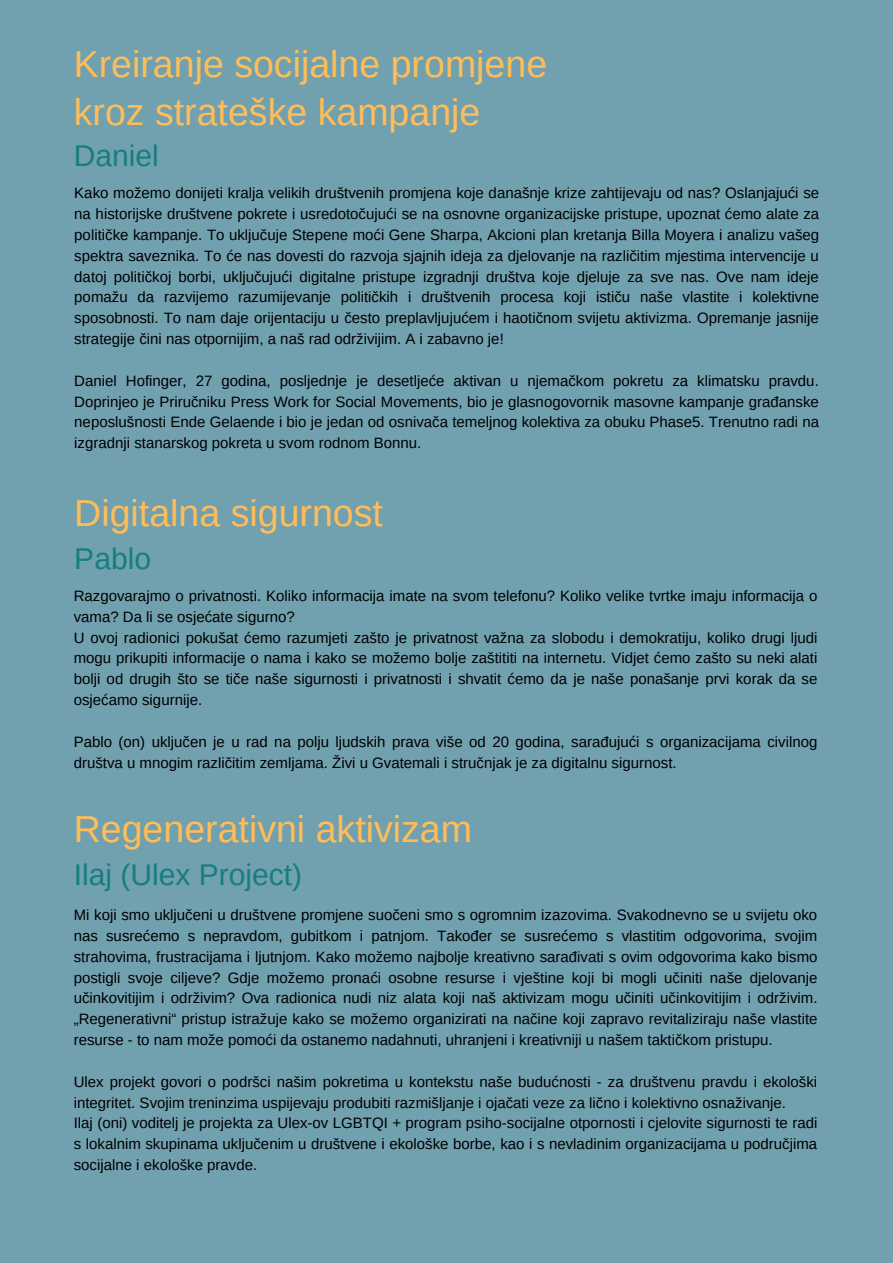
<style>
.page{position:relative;width:893px;height:1263px;background:#71a0af}
.page>*{position:absolute;margin:0;border:0;box-sizing:border-box;transform-origin:0 0}
.t1{font:37.5px "Arimo";color:#ffbd59}
.t2{font:30px "Arimo";color:#177e80}
.t3{font:15px/20.9px "Arimo";color:#000;text-align:justify}
</style>
<div class="page">
<p class="t1" style="left:74px;top:43px;width:475px">Kreiranje socijalne promjene</p>
<p class="t1" style="left:74px;top:91px;width:408px">kroz strateške kampanje</p>
<p class="t2" style="left:74px;top:139px;width:87px">Daniel</p>
<p class="t3" style="left:74px;top:183px;width:746px">Kako možemo donijeti kralja velikih društvenih promjena koje današnje krize zahtijevaju od nas? Oslanjajući se na historijske društvene pokrete i usredotočujući se na osnovne organizacijske pristupe, upoznat ćemo alate za političke kampanje. To uključuje Stepene moći Gene Sharpa, Akcioni plan kretanja Billa Moyera i analizu vašeg spektra saveznika. To će nas dovesti do razvoja sjajnih ideja za djelovanje na različitim mjestima intervencije u datoj političkoj borbi, uključujući digitalne pristupe izgradnji društva koje djeluje za sve nas. Ove nam ideje pomažu da razvijemo razumijevanje političkih i društvenih procesa koji ističu naše vlastite i kolektivne sposobnosti. To nam daje orijentaciju u često preplavljujućem i haotičnom svijetu aktivizma. Opremanje jasnije strategije čini nas otpornijim, a naš rad održivijim. A i zabavno je!</p>
<p class="t3" style="left:74px;top:370px;width:746px">Daniel Hofinger, 27 godina, posljednje je desetljeće aktivan u njemačkom pokretu za klimatsku pravdu.<br>Doprinjeo je Priručniku Press Work for Social Movements, bio je glasnogovornik masovne kampanje građanske neposlušnosti Ende Gelaende i bio je jedan od osnivača temeljnog kolektiva za obuku Phase5. Trenutno radi na izgradnji stanarskog pokreta u svom rodnom Bonnu.</p>
<p class="t1" style="left:74px;top:492px;width:310px">Digitalna sigurnost</p>
<p class="t2" style="left:74px;top:542px;width:78px">Pablo</p>
<p class="t3" style="left:74px;top:585px;width:745px">Razgovarajmo o privatnosti. Koliko informacija imate na svom telefonu? Koliko velike tvrtke imaju informacija o vama? Da li se osjećate sigurno?</p>
<p class="t3" style="left:74px;top:627px;width:745px">U ovoj radionici pokušat ćemo razumjeti zašto je privatnost važna za slobodu i demokratiju, koliko drugi ljudi mogu prikupiti informacije o nama i kako se možemo bolje zaštititi na internetu. Vidjet ćemo zašto su neki alati bolji od drugih što se tiče naše sigurnosti i privatnosti i shvatit ćemo da je naše ponašanje prvi korak da se osjećamo sigurnije.</p>
<p class="t3" style="left:74px;top:731px;width:745px">Pablo (on) uključen je u rad na polju ljudskih prava više od 20 godina, sarađujući s organizacijama civilnog društva u mnogim različitim zemljama. Živi u Gvatemali i stručnjak je za digitalnu sigurnost.</p>
<p class="t1" style="left:74px;top:808px;width:400px">Regenerativni aktivizam</p>
<p class="t2" style="left:74px;top:858px;width:230px">Ilaj (Ulex Project)</p>
<p class="t3" style="left:74px;top:904px;width:745px">Mi koji smo uključeni u društvene promjene suočeni smo s ogromnim izazovima. Svakodnevno se u svijetu oko nas susrećemo s nepravdom, gubitkom i patnjom. Također se susrećemo s vlastitim odgovorima, svojim strahovima, frustracijama i ljutnjom. Kako možemo najbolje kreativno sarađivati s ovim odgovorima kako bismo postigli svoje ciljeve? Gdje možemo pronaći osobne resurse i vještine koji bi mogli učiniti naše djelovanje učinkovitijim i održivim? Ova radionica nudi niz alata koji naš aktivizam mogu učiniti učinkovitijim i održivim. „Regenerativni“ pristup istražuje kako se možemo organizirati na načine koji zapravo revitaliziraju naše vlastite resurse - to nam može pomoći da ostanemo nadahnuti, uhranjeni i kreativniji u našem taktičkom pristupu.</p>
<p class="t3" style="left:74px;top:1071px;width:745px">Ulex projekt govori o podršci našim pokretima u kontekstu naše budućnosti - za društvenu pravdu i ekološki integritet. Svojim treninzima uspijevaju produbiti razmišljanje i ojačati veze za lično i kolektivno osnaživanje.</p>
<p class="t3" style="left:74px;top:1113px;width:745px">Ilaj (oni) voditelj je projekta za Ulex-ov LGBTQI + program psiho-socijalne otpornosti i cjelovite sigurnosti te radi s lokalnim skupinama uključenim u društvene i ekološke borbe, kao i s nevladinim organizacijama u područjima socijalne i ekološke pravde.</p>
</div>
